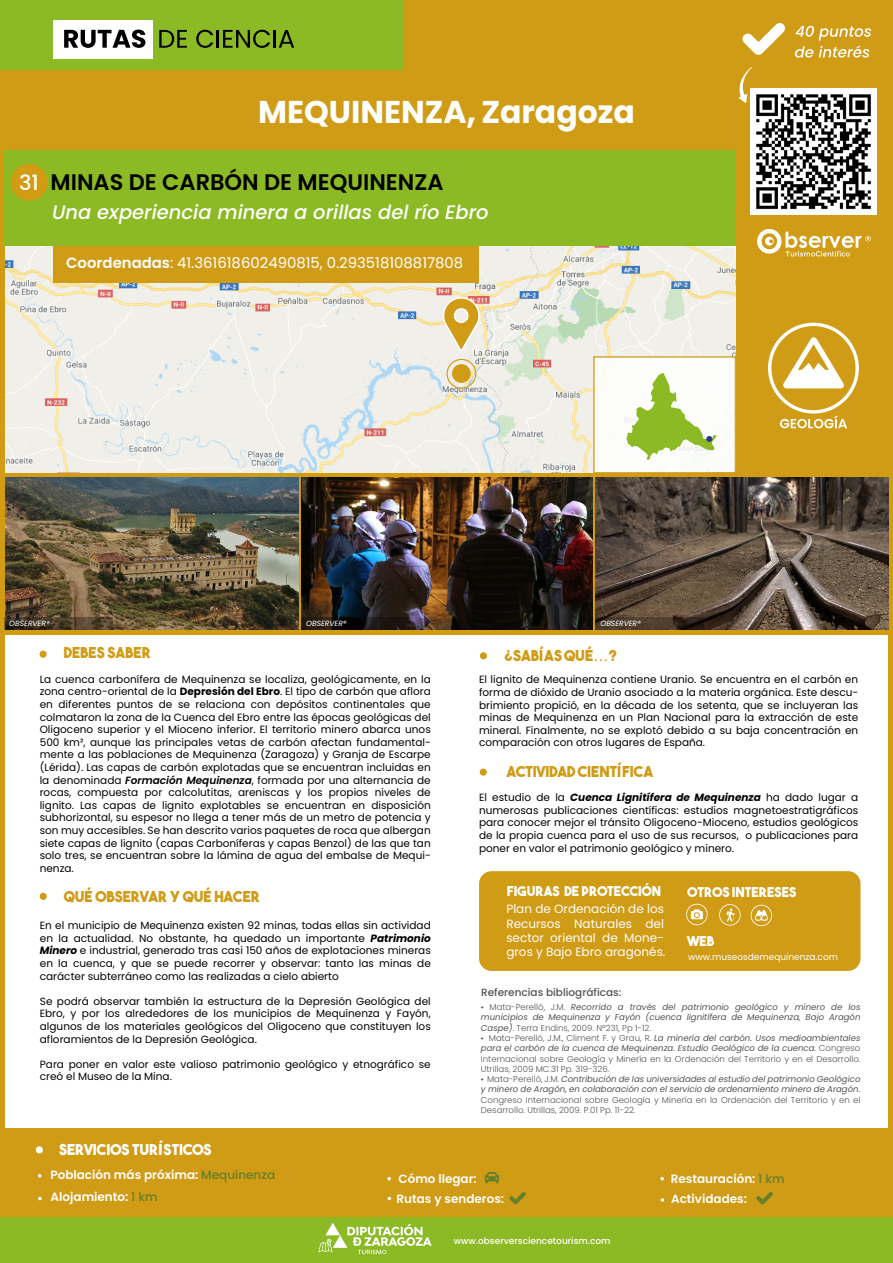
<style>
.page{position:relative;width:893px;height:1263px;background:#d09b15}
.page>*{position:absolute;margin:0;border:0;box-sizing:border-box;transform-origin:0 0}
.t1{font:700 31.5px "Poppins";color:#fff}
.t2{font:600 22.5px "Poppins";color:#010202}
.t3{font:500 21px "Poppins";color:#fff}
.t4{font:italic 500 19.5px "Poppins";color:#fff}
.t5{font:15px "The Bold Font";color:#d09b15}
.t6{font:15px "The Bold Font";color:#fff}
.t7{font:14.85px "Poppins";color:#fff}
.t8{font:13.5px "The Bold Font";color:#fff}
.t9{font:600 12px "Poppins";color:#fff}
.t10{font:12px/14.4px "Poppins";color:#fff}
.t11{font:10.5px/12.6px "Poppins";color:#000;text-align:justify}
.t12{font:500 10.5px "Poppins";color:#555454}
.t13{font:500 9px "Poppins";color:#fff}
.t14{font:9px "Poppins";color:#fff}
.t15{font:italic 8.55px/10.2px "Poppins";color:#555454}
.t16{font:300 8.55px/10.2px "Poppins";color:#555454}
.t17{font:italic 7.5px "Poppins";color:#fff}
.s1{font-weight:600}
.s2{font-weight:700}
.s3{font-weight:600;font-style:italic}
.s4{font-weight:700;font-style:italic}
.s5{font-family:"Myriad Pro"}
.s6{font-weight:900;font-style:normal}
.s7{font-weight:300;font-style:normal}
.s8{font-weight:500;color:#66802a}
</style>
<div class="page">
<div style="left:5px;top:631px;width:883px;height:497px;background:#fff"></div>
<img style="left:5px;top:246px;width:730px;height:227px">
<div style="left:0;top:150px;width:735px;height:96px;background:#8cba24"></div>
<div style="left:594px;top:357px;width:141px;height:116px;background:#fff"></div>
<div style="left:593px;top:356px;width:143px;height:118px;border:2px solid #cf9b14"></div>
<svg style="left:626px;top:372px;width:91px;height:88px"></svg>
<div style="left:53px;top:246px;width:426px;height:37px;background:#d09b15"></div>
<div style="left:452px;top:364px;width:19px;height:19px;background:#d09b15;border-radius:50%"></div>
<svg style="left:438px;top:294px;width:44px;height:59px"></svg>
<div style="left:447px;top:359px;width:29px;height:30px;border:1px solid #d09b15;border-radius:50%"></div>
<div style="left:0;top:1218px;width:893px;height:45px;background:#8cba24"></div>
<svg style="left:318px;top:1223px;width:114px;height:31px"></svg>
<div style="left:0;top:0;width:403px;height:69px;background:#8cba24"></div>
<div style="left:53px;top:20px;width:100px;height:38px;background:#fff"></div>
<svg style="left:64px;top:30px;width:81px;height:18px"></svg>
<svg style="left:159px;top:30px;width:28px;height:18px"></svg>
<svg style="left:196px;top:30px;width:98px;height:18px"></svg>
<div style="left:40px;top:651px;width:7px;height:7px;background:#d09b15;border-radius:50%"></div>
<div style="left:40px;top:893px;width:7px;height:7px;background:#d09b15;border-radius:50%"></div>
<div style="left:480px;top:768px;width:7px;height:8px;background:#d09b15;border-radius:50%"></div>
<div style="left:480px;top:652px;width:7px;height:7px;background:#d09b15;border-radius:50%"></div>
<div style="left:479px;top:871px;width:381px;height:100px;background:#d09b15;border-radius:12px"></div>
<svg style="left:686px;top:904px;width:22px;height:21px"></svg>
<div style="left:36px;top:1146px;width:7px;height:8px;background:#fff;border-radius:50%"></div>
<svg style="left:387px;top:1177px;width:4px;height:3px"></svg>
<svg style="left:660px;top:1177px;width:4px;height:3px"></svg>
<svg style="left:38px;top:1197px;width:4px;height:3px"></svg>
<svg style="left:661px;top:1198px;width:3px;height:4px"></svg>
<svg style="left:484px;top:1172px;width:15px;height:11px"></svg>
<svg style="left:768px;top:323px;width:91px;height:105px"></svg>
<svg style="left:757px;top:229px;width:114px;height:28px"></svg>
<svg style="left:742px;top:23px;width:43px;height:32px"></svg>
<svg style="left:795px;top:26px;width:76px;height:32px"></svg>
<svg style="left:738px;top:66px;width:15px;height:37px"></svg>
<svg style="left:751px;top:905px;width:21px;height:21px"></svg>
<svg style="left:719px;top:904px;width:22px;height:21px"></svg>
<svg style="left:756px;top:1192px;width:17px;height:12px"></svg>
<svg style="left:509px;top:1192px;width:17px;height:12px"></svg>
<svg style="left:4px;top:473px;width:885px;height:161px"></svg>
<img style="left:301px;top:478px;width:292px;height:151px">
<img style="left:6px;top:478px;width:292px;height:151px">
<img style="left:595px;top:478px;width:293px;height:151px">
<div style="left:11px;top:164px;width:37px;height:37px;background:#d19b12;border-radius:50%"></div>
<hr style="left:0;top:111px;width:4px;height:254px;background:#d19c12">
<img style="left:750px;top:88px;width:126px;height:126px">
<svg style="left:4px;top:617px;width:109px;height:12px"></svg>
<svg style="left:301px;top:617px;width:109px;height:12px"></svg>
<svg style="left:595px;top:617px;width:109px;height:12px"></svg>
<h3 class="t3" style="left:19px;top:171px;width:21px">31</h3>
<h1 class="t1" style="left:258px;top:94px;width:378px">MEQUINENZA, Zaragoza</h1>
<h2 class="t2" style="left:51px;top:169px;width:394px">MINAS DE CARBÓN DE MEQUINENZA</h2>
<h3 class="t4" style="left:52px;top:201px;width:438px">Una experiencia minera a orillas del río Ebro</h3>
<h3 class="t7" style="left:66px;top:254px;width:399px"><span class="s1">Coordenadas</span>: 41.361618602490815, 0.293518108817808</h3>
<p class="t17" style="left:9px;top:619px;width:42px">OBSERVER®</p>
<p class="t17" style="left:306px;top:619px;width:42px">OBSERVER®</p>
<p class="t17" style="left:600px;top:619px;width:42px">OBSERVER®</p>
<h3 class="t5" style="left:64px;top:643px;width:88px">DEBES SABER</h3>
<p class="t11" style="left:40px;top:673px;width:393px">La cuenca carbonífera de Mequinenza se localiza, geológicamente, en la zona centro-oriental de la <span class="s2">Depresión del Ebro</span>. El tipo de carbón que aflora en diferentes puntos de se relaciona con depósitos continentales que colmataron la zona de la Cuenca del Ebro entre las épocas geológicas del Oligoceno superior y el Mioceno inferior. El territorio minero abarca unos 500 km², aunque las principales vetas de carbón afectan fundamental&shy;mente a las poblaciones de Mequinenza (Zaragoza) y Granja de Escarpe (Lérida). Las capas de carbón explotadas que se encuentran incluidas en la denominada <span class="s3">Formación Mequinenza</span>, formada por una alternancia de rocas, compuesta por calcolutitas, areniscas y los propios niveles de lignito. Las capas de lignito explotables se encuentran en disposición subhorizontal, su espesor no llega a tener más de un metro de potencia y son muy accesibles. Se han descrito varios paquetes de roca que albergan siete capas de lignito (capas Carboníferas y capas Benzol) de las que tan solo tres, se encuentran sobre la lámina de agua del embalse de Mequi&shy;nenza.</p>
<h3 class="t5" style="left:64px;top:887px;width:198px">QUÉ OBSERVAR Y QUÉ HACER</h3>
<p class="t11" style="left:40px;top:919px;width:392px">En el municipio de Mequinenza existen 92 minas, todas ellas sin actividad en la actualidad. No obstante, ha quedado un importante <span class="s4">Patrimonio Minero</span> e industrial, generado tras casi 150 años de explotaciones mineras en la cuenca, y que se puede recorrer y observar: tanto las minas de carácter subterráneo como las realizadas a cielo abierto</p>
<p class="t11" style="left:40px;top:995px;width:392px">Se podrá observar también la estructura de la Depresión Geológica del Ebro, y por los alrededores de los municipios de Mequinenza y Fayón, algunos de los materiales geológicos del Oligoceno que constituyen los afloramientos de la Depresión Geológica.</p>
<p class="t11" style="left:40px;top:1058px;width:392px">Para poner en valor este valioso patrimonio geológico y etnográfico se creó el Museo de la Mina.</p>
<h3 class="t5" style="left:504px;top:646px;width:114px">¿SABÍAS QUÉ<span class="s5">…</span>?</h3>
<p class="t11" style="left:479px;top:673px;width:381px">El lignito de Mequinenza contiene Uranio. Se encuentra en el carbón en forma de dióxido de Uranio asociado a la materia orgánica. Este descu&shy;brimiento propició, en la década de los setenta, que se incluyeran las minas de Mequinenza en un Plan Nacional para la extracción de este mineral. Finalmente, no se explotó debido a su baja concentración en comparación con otros lugares de España.</p>
<h3 class="t5" style="left:506px;top:762px;width:148px">ACTIVIDAD CIENTÍFICA</h3>
<p class="t11" style="left:479px;top:791px;width:381px">El estudio de la <span class="s4">Cuenca Lignitífera de Mequinenza</span> ha dado lugar a numerosas publicaciones científicas: estudios magnetoestratigráficos para conocer mejor el tránsito Oligoceno-Mioceno, estudios geológicos de la propia cuenca para el uso de sus recursos, o publicaciones para poner en valor el patrimonio geológico y minero.</p>
<p class="t8" style="left:507px;top:883px;width:156px">FIGURAS DE PROTECCIÓN</p>
<p class="t8" style="left:688px;top:883px;width:110px">OTROS INTERESES</p>
<p class="t10" style="left:506px;top:902px;width:161px">Plan de Ordenación de los<br>Recursos Naturales del sector oriental de Mone&shy;gros y Bajo Ebro aragonés.</p>
<p class="t8" style="left:687px;top:933px;width:29px">WEB</p>
<p class="t14" style="left:688px;top:951px;width:152px">www.museosdemequinenza.com</p>
<p class="t12" style="left:481px;top:986px;width:142px">Referencias bibliográficas:</p>
<p class="t15" style="left:481px;top:1002px;width:381px"><span class="s6">·</span> <span class="s7">Mata-Perelló, J.M.</span> Recorrido a través del patrimonio geológico y minero de los municipios de Mequinenza y Fayón (cuenca lignitífera de Mequinenza, Bajo Aragón Caspe)<span class="s7">. Terra Endins, 2009. Nº231, Pp 1-12.<br></span><span class="s6">·</span> <span class="s7">Mata-Perelló, J.M., Climent F. y Grau, R.</span> La minería del carbón. Usos medioambientales para el carbón de la cuenca de Mequinenza. Estudio Geológico de la cuenca. <span class="s7">Congreso Internacional sobre Geología y Minería en la Ordenación del Territorio y en el Desarrollo.<br>Utrillas, 2009 MC.31 Pp. 319-326.<br></span><span class="s6">·</span> <span class="s7">Mata-Perelló, J.M.</span> Contribución de las universidades al estudio del patrimonio Geológico y minero de Aragón, en colaboración con el servicio de ordenamiento minero de Aragón.</p>
<p class="t16" style="left:481px;top:1094px;width:381px">Congreso Internacional sobre Geología y Minería en la Ordenación del Territorio y en el<br>Desarrollo. Utrillas, 2009. P.01 Pp. 11-22.</p>
<h3 class="t6" style="left:59px;top:1140px;width:154px">SERVICIOS TURÍSTICOS</h3>
<p class="t9" style="left:50px;top:1168px;width:226px">Población más próxima: <span class="s8">Mequinenza</span></p>
<p class="t9" style="left:398px;top:1172px;width:80px">Cómo llegar:</p>
<p class="t9" style="left:671px;top:1172px;width:115px">Restauración: <span class="s8">1 km</span></p>
<p class="t9" style="left:51px;top:1190px;width:109px">Alojamiento: <span class="s8">1 km</span></p>
<p class="t9" style="left:397px;top:1192px;width:109px">Rutas y senderos:</p>
<p class="t9" style="left:671px;top:1192px;width:77px">Actividades:</p>
<p class="t13" style="left:454px;top:1236px;width:158px">www.observersciencetourism.com</p>
</div>
